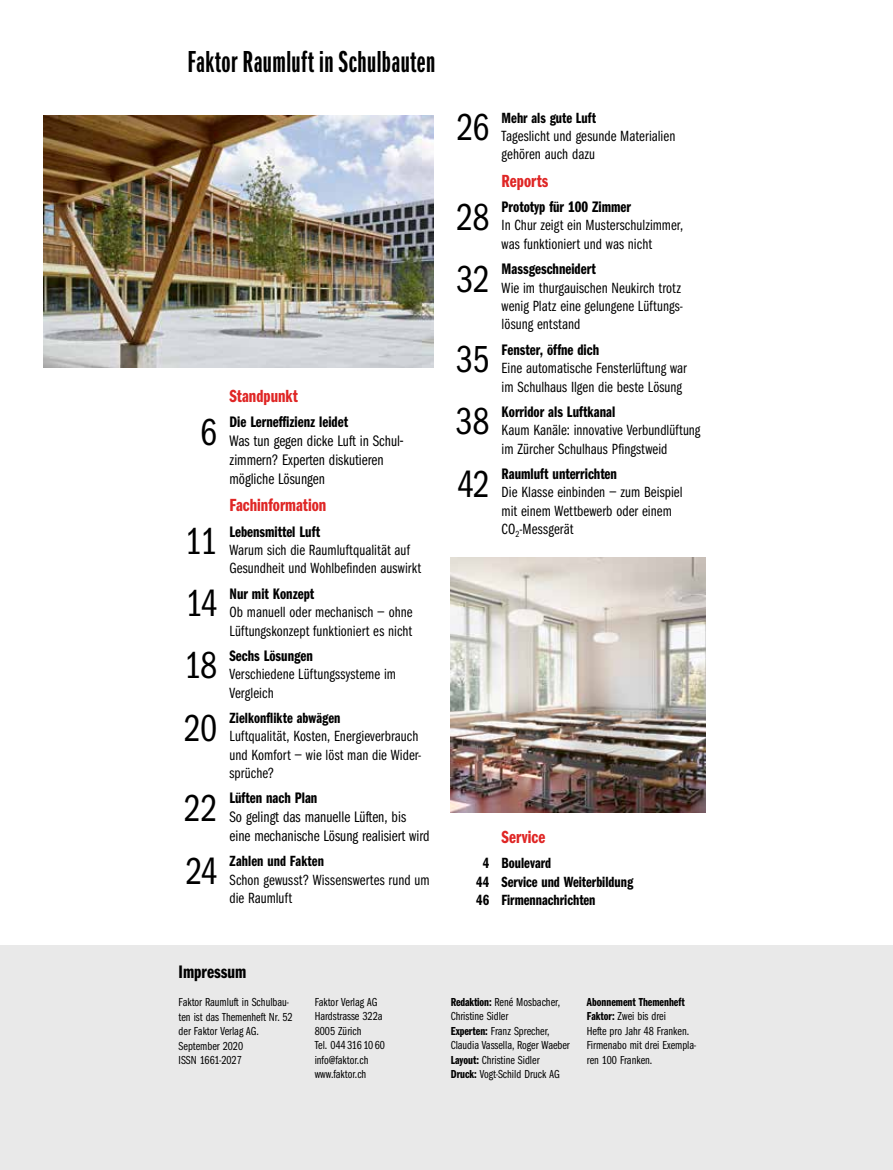
<style>
.page{position:relative;width:893px;height:1170px;background:#fff}
.page>*{position:absolute;margin:0;border:0;box-sizing:border-box;transform-origin:0 0}
.t1{font:38.85px "Franklin Got Cmp ITC";letter-spacing:-.005em;color:#000}
.t2{font:600 31.5px "Franklin Got X Cmp ITC";letter-spacing:.015em;color:#000}
.t3{font:600 18.75px "Franklin Got Cmp ITC";color:#000}
.t4{font:600 18.15px "Franklin Got Cmp ITC";color:#df2625}
.t5{font:15.75px/18.9px "Franklin Got Cmp ITC";color:#000}
.t6{font:600 15.75px "Franklin Got Cmp ITC";color:#000}
.t7{font:15.3px/18.3px "Franklin Got Cmp ITC";letter-spacing:.005em;color:#000}
.t8{font:600 15.3px/18.3px "Franklin Got Cmp ITC";color:#000;text-align:center}
.t9{font:12px/14.4px "Franklin Got Cmp ITC";color:#000}
.s1{font-weight:600}
</style>
<div class="page">
<div style="left:0;top:945px;width:893px;height:224px;background:#e9e9e9"></div>
<img style="left:43px;top:116px;width:391px;height:251px">
<img style="left:451px;top:557px;width:255px;height:255px">
<h2 class="t2" style="left:187px;top:45px;width:249px">Faktor Raumluft in Schulbauten</h2>
<p class="t4" style="left:229px;top:385px;width:70px">Standpunkt</p>
<h1 class="t1" style="left:201px;top:410px;width:18px">6</h1>
<p class="t5" style="left:229px;top:413px;width:175px"><span class="s1">Die Lerneffizienz leidet<br></span>Was tun gegen dicke Luft in Schul&shy;zimmern? Experten diskutieren mögliche Lösungen</p>
<p class="t4" style="left:229px;top:495px;width:98px">Fachinformation</p>
<h1 class="t1" style="left:185px;top:519px;width:33px">11</h1>
<p class="t6" style="left:229px;top:522px;width:92px">Lebensmittel Luft</p>
<p class="t7" style="left:229px;top:541px;width:193px">Warum sich die Raumluftqualität auf<br>Gesundheit und Wohlbefinden auswirkt</p>
<h1 class="t1" style="left:186px;top:582px;width:33px">14</h1>
<p class="t6" style="left:229px;top:584px;width:86px">Nur mit Konzept</p>
<p class="t7" style="left:229px;top:603px;width:185px">Ob manuell oder mechanisch – ohne<br>Lüftungskonzept funktioniert es nicht</p>
<h1 class="t1" style="left:184px;top:644px;width:34px">18</h1>
<p class="t6" style="left:229px;top:646px;width:85px">Sechs Lösungen</p>
<p class="t7" style="left:229px;top:665px;width:168px">Verschiedene Lüftungssysteme im<br>Vergleich</p>
<h1 class="t1" style="left:184px;top:706px;width:35px">20</h1>
<p class="t8" style="left:229px;top:708px;width:113px">Zielkonflikte abwägen</p>
<p class="t7" style="left:229px;top:727px;width:193px">Luftqualität, Kosten, Energieverbrauch und Komfort – wie löst man die Wider&shy;sprüche?</p>
<h1 class="t1" style="left:184px;top:786px;width:35px">22</h1>
<p class="t6" style="left:229px;top:789px;width:89px">Lüften nach Plan</p>
<p class="t5" style="left:229px;top:807px;width:202px">So gelingt das manuelle Lüften, bis eine mechanische Lösung realisiert wird</p>
<h1 class="t1" style="left:185px;top:849px;width:33px">24</h1>
<p class="t8" style="left:229px;top:852px;width:96px">Zahlen und Fakten</p>
<p class="t7" style="left:229px;top:870px;width:202px">Schon gewusst? Wissenswertes rund um die Raumluft</p>
<h1 class="t1" style="left:456px;top:106px;width:34px">26</h1>
<p class="t8" style="left:502px;top:109px;width:96px">Mehr als gute Luft</p>
<p class="t7" style="left:502px;top:127px;width:175px">Tageslicht und gesunde Materialien gehören auch dazu</p>
<p class="t4" style="left:502px;top:170px;width:48px">Reports</p>
<h1 class="t1" style="left:456px;top:195px;width:35px">28</h1>
<p class="t6" style="left:502px;top:198px;width:131px">Prototyp für 100 Zimmer</p>
<p class="t7" style="left:502px;top:216px;width:183px">In Chur zeigt ein Musterschulzimmer, was funktioniert und was nicht</p>
<h1 class="t1" style="left:456px;top:257px;width:35px">32</h1>
<p class="t6" style="left:502px;top:260px;width:96px">Massgeschneidert</p>
<p class="t7" style="left:502px;top:278px;width:182px;text-align:justify">Wie im thurgauischen Neukirch trotz wenig Platz eine gelungene Lüftungs&shy;lösung entstand</p>
<h1 class="t1" style="left:456px;top:338px;width:35px">35</h1>
<p class="t6" style="left:502px;top:340px;width:99px">Fenster, öffne dich</p>
<p class="t7" style="left:502px;top:359px;width:187px">Eine automatische Fensterlüftung war im Schulhaus Ilgen die beste Lösung</p>
<h1 class="t1" style="left:456px;top:400px;width:35px">38</h1>
<p class="t6" style="left:502px;top:403px;width:115px">Korridor als Luftkanal</p>
<p class="t7" style="left:502px;top:421px;width:200px">Kaum Kanäle: innovative Verbundlüftung im Zürcher Schulhaus Pfingstweid</p>
<h1 class="t1" style="left:457px;top:462px;width:34px">42</h1>
<p class="t6" style="left:502px;top:465px;width:117px">Raumluft unterrichten</p>
<p class="t7" style="left:502px;top:483px;width:182px">Die Klasse einbinden – zum Beispiel mit einem Wettbewerb oder einem<br>CO<sub>2</sub>-Messgerät</p>
<p class="t4" style="left:502px;top:827px;width:45px">Service</p>
<p class="t8" style="left:476px;top:854px;width:15px">4<br>44<br>46</p>
<p class="t8" style="left:502px;top:854px;width:133px;text-align:left">Boulevard<br>Service und Weiterbildung<br>Firmennachrichten</p>
<p class="t3" style="left:179px;top:960px;width:69px">Impressum</p>
<p class="t9" style="left:179px;top:995px;width:116px">Faktor Raumluft in Schulbau&shy;ten ist das Themenheft Nr. 52 der Faktor Verlag AG.<br>September 2020<br>ISSN 1661-2027</p>
<p class="t9" style="left:315px;top:994px;width:72px">Faktor Verlag AG<br>Hardstrasse 322a<br>8005 Zürich<br>Tel. 044 316 10 60 info@faktor.ch www.faktor.ch</p>
<p class="t9" style="left:451px;top:994px;width:121px"><span class="s1">Redaktion:</span> René Mosbacher,<br>Christine Sidler<br><span class="s1">Experten:</span> Franz Sprecher,<br>Claudia Vassella, Roger Waeber<br><span class="s1">Layout:</span> Christine Sidler<br><span class="s1">Druck:</span> Vogt-Schild Druck AG</p>
<p class="t9" style="left:587px;top:994px;width:111px"><span class="s1">Abonnement Themenheft<br>Faktor:</span> Zwei bis drei<br>Hefte pro Jahr 48 Franken.<br>Firmenabo mit drei Exempla&shy;ren 100 Franken.</p>
</div>
